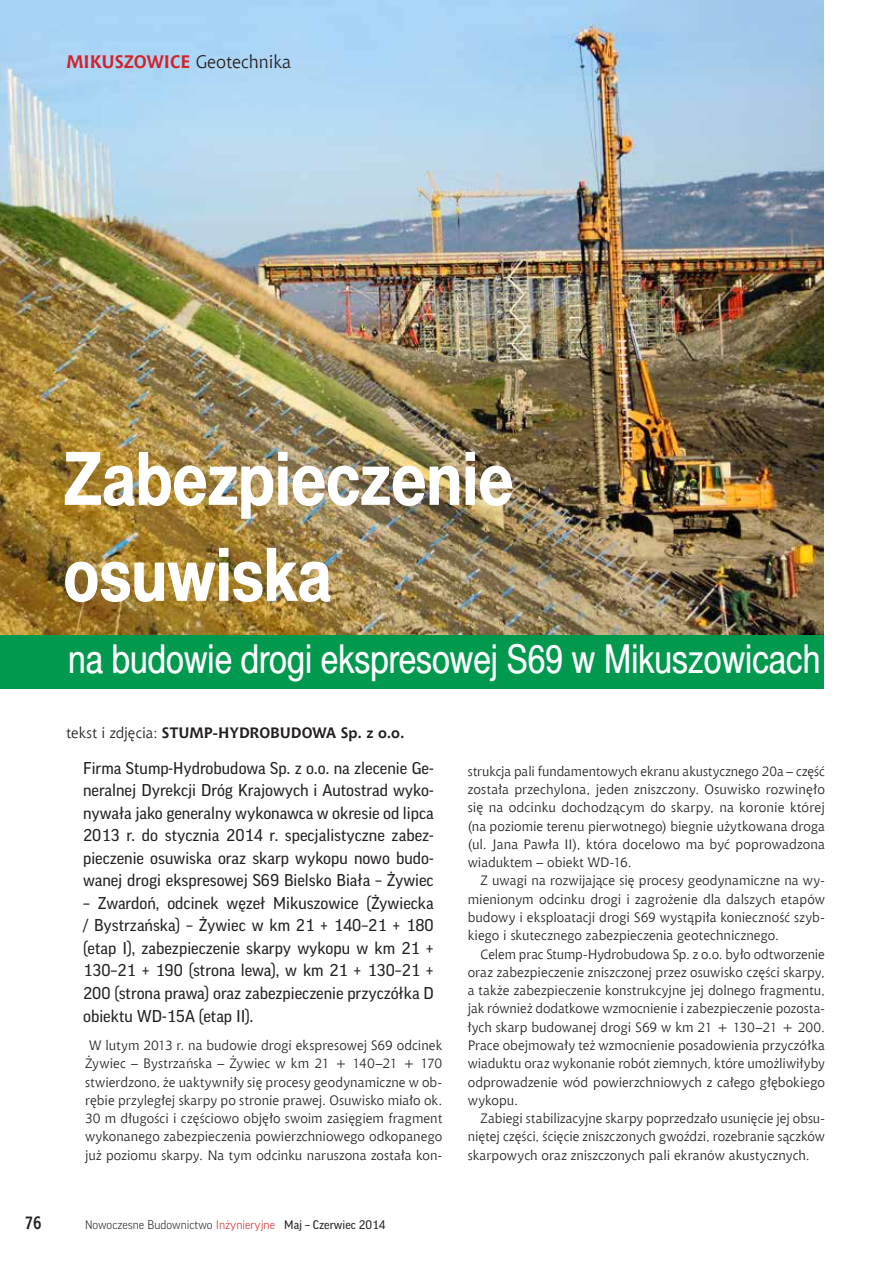
<style>
.page{position:relative;width:893px;height:1263px;background:#fff}
.page>*{position:absolute;margin:0;border:0;box-sizing:border-box;transform-origin:0 0}
.t1{font:700 73.5px/96px "Switzer Cnd TTEFN";color:#fff}
.t2{font:39.75px "Switzer Cnd TTEFN";color:#fff}
.t3{font:700 18px "Chianti EU";color:#d1232a}
.t4{font:700 18px "Aerton Cnd EFN";color:#231f20}
.t5{font:16.5px/22.5px "Good Pro";color:#231f20;text-align:justify}
.t6{font:700 15px "Chianti EU";letter-spacing:-.005em;color:#231f20}
.t7{font:13.5px/18.3px "Chianti EU";letter-spacing:.005em;color:#231f20;text-align:justify}
.t8{font:300 12px "Good Pro";color:#231f20}
.s1{font-weight:400;color:#231f20}
.s2{font-weight:400}
.s3{color:#d1232a}
</style>
<div class="page">
<div style="left:0;top:621px;width:824px;height:67px;background:#00994e"></div>
<img style="left:0;top:0;width:824px;height:634px">
<h3 class="t3" style="left:66px;top:51px;width:226px">MIKUSZOWICE <span class="s1">Geotechnika</span></h3>
<h1 class="t1" style="left:64px;top:431px;width:452px">Zabezpieczenie osuwiska</h1>
<h2 class="t2" style="left:68px;top:636px;width:754px">na budowie drogi ekspresowej S69 w Mikuszowicach</h2>
<p class="t6" style="left:66px;top:724px;width:340px"><span class="s2">tekst i zdjęcia:</span> STUMP-HYDROBUDOWA Sp. z o.o.</p>
<p class="t5" style="left:83px;top:757px;width:352px">Firma Stump-Hydrobudowa Sp. z o.o. na zlecenie Ge&shy;neralnej Dyrekcji Dróg Krajowych i Autostrad wyko&shy;nywała jako generalny wykonawca w okresie od lipca 2013 r. do stycznia 2014 r. specjalistyczne zabez&shy;pieczenie osuwiska oraz skarp wykopu nowo budo&shy;wanej drogi ekspresowej S69 Bielsko Biała – Żywiec</p>
<p class="t5" style="left:83px;top:892px;width:352px">– Zwardoń, odcinek węzeł Mikuszowice (Żywiecka / Bystrzańska) – Żywiec w km 21 + 140–21 + 180 (etap I), zabezpieczenie skarpy wykopu w km 21 + 130–21 + 190 (strona lewa), w km 21 + 130–21 + 200 (strona prawa) oraz zabezpieczenie przyczółka D obiektu WD-15A (etap II).</p>
<p class="t7" style="left:85px;top:1036px;width:359px;text-align:center">W lutym 2013 r. na budowie drogi ekspresowej S69 odcinek Żywiec – Bystrzańska – Żywiec w km 21 + 140–21 + 170 stwierdzono, że uaktywniły się procesy geodynamiczne w ob&shy;rębie przyległej skarpy po stronie prawej. Osuwisko miało ok.<br>30 m długości i częściowo objęło swoim zasięgiem fragment wykonanego zabezpieczenia powierzchniowego odkopanego już poziomu skarpy. Na tym odcinku naruszona została kon-</p>
<h3 class="t4" style="left:25px;top:1212px;width:18px">76</h3>
<p class="t8" style="left:85px;top:1218px;width:302px">Nowoczesne Budownictwo <span class="s3">Inżynieryjne</span> <span class="s2">Maj – Czerwiec 2014</span></p>
<p class="t7" style="left:468px;top:762px;width:359px">strukcja pali fundamentowych ekranu akustycznego 20a – część została przechylona, jeden zniszczony. Osuwisko rozwinęło się na odcinku dochodzącym do skarpy, na koronie której (na poziomie terenu pierwotnego) biegnie użytkowana droga (ul. Jana Pawła II), która docelowo ma być poprowadzona wiaduktem – obiekt WD-16.</p>
<p class="t7" style="left:468px;top:871px;width:359px;text-indent:13px">Z uwagi na rozwijające się procesy geodynamiczne na wy&shy;mienionym odcinku drogi i zagrożenie dla dalszych etapów budowy i eksploatacji drogi S69 wystąpiła konieczność szyb&shy;kiego i skutecznego zabezpieczenia geotechnicznego.</p>
<p class="t7" style="left:468px;top:944px;width:359px;text-indent:13px">Celem prac Stump-Hydrobudowa Sp. z o.o. było odtworzenie oraz zabezpieczenie zniszczonej przez osuwisko części skarpy, a także zabezpieczenie konstrukcyjne jej dolnego fragmentu, jak również dodatkowe wzmocnienie i zabezpieczenie pozosta&shy;łych skarp budowanej drogi S69 w km 21 + 130–21 + 200.<br>Prace obejmowały też wzmocnienie posadowienia przyczółka wiaduktu oraz wykonanie robót ziemnych, które umożliwiłyby odprowadzenie wód powierzchniowych z całego głębokiego wykopu.</p>
<p class="t7" style="left:468px;top:1109px;width:359px;text-indent:13px">Zabiegi stabilizacyjne skarpy poprzedzało usunięcie jej obsu&shy;niętej części, ścięcie zniszczonych gwoździ, rozebranie sączków skarpowych oraz zniszczonych pali ekranów akustycznych.</p>
</div>
